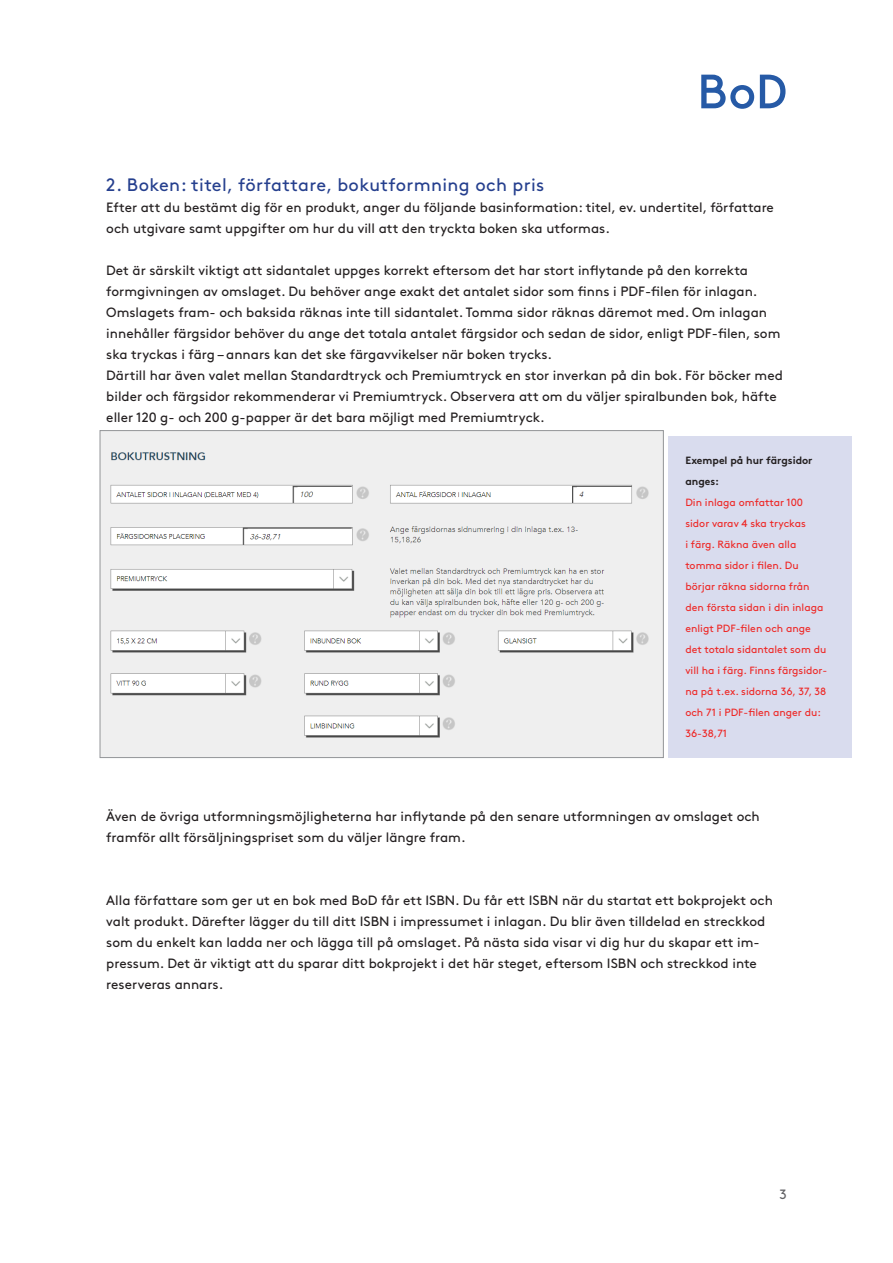
<style>
.page{position:relative;width:893px;height:1263px;background:#fff}
.page>*{position:absolute;margin:0;border:0;box-sizing:border-box;transform-origin:0 0}
.Zwischenüberschrift{font:18px "Brown Pro";letter-spacing:.02em;color:#253f8e}
.t1{font:13.5px/21px "Brown Pro";color:#231f20}
.t2{font:13.5px "Brown Pro";color:#636366}
.t3{font:10.5px/21px "Brown Pro";color:#ee2725}
.t4{font:700 10.5px/21px "Brown Pro";color:#231f20}
</style>
<div class="page">
<svg style="left:701px;top:75px;width:84px;height:34px"></svg>
<div style="left:668px;top:437px;width:183px;height:321px;background:#d9dcee"></div>
<img style="left:102px;top:432px;width:560px;height:324px">
<p class="Zwischenüberschrift" style="left:106px;top:171px;width:440px">2. Boken: titel, författare, bokutformning och pris</p>
<p class="t1" style="left:106px;top:196px;width:669px">Efter att du bestämt dig för en produkt, anger du följande basinformation: titel, ev. undertitel, författare och utgivare samt uppgifter om hur du vill att den tryckta boken ska utformas.</p>
<p class="t1" style="left:106px;top:259px;width:676px">Det är särskilt viktigt att sidantalet uppges korrekt eftersom det har stort inflytande på den korrekta formgivningen av omslaget. Du behöver ange exakt det antalet sidor som finns i PDF-filen för inlagan.<br>Omslagets fram- och baksida räknas inte till sidantalet. Tomma sidor räknas däremot med. Om inlagan innehåller färgsidor behöver du ange det totala antalet färgsidor och sedan de sidor, enligt PDF-filen, som ska tryckas i färg – annars kan det ske färgavvikelser när boken trycks.</p>
<p class="t1" style="left:106px;top:364px;width:678px">Därtill har även valet mellan Standardtryck och Premiumtryck en stor inverkan på din bok. För böcker med bilder och färgsidor rekommenderar vi Premiumtryck. Observera att om du väljer spiralbunden bok, häfte eller 120 g- och 200 g-papper är det bara möjligt med Premiumtryck.</p>
<p class="t4" style="left:685px;top:449px;width:129px">Exempel på hur färgsidor anges:</p>
<p class="t3" style="left:685px;top:491px;width:143px">Din inlaga omfattar 100 sidor varav 4 ska tryckas<br>i färg. Räkna även alla tomma sidor i filen. Du börjar räkna sidorna från den första sidan i din inlaga enligt PDF-filen och ange det totala sidantalet som du vill ha i färg. Finns färgsidor&shy;na på t.ex. sidorna 36, 37, 38 och 71 i PDF-filen anger du:<br>36-38,71</p>
<p class="t1" style="left:106px;top:805px;width:655px">Även de övriga utformningsmöjligheterna har inflytande på den senare utformningen av omslaget och framför allt försäljningspriset som du väljer längre fram.</p>
<p class="t1" style="left:106px;top:889px;width:668px">Alla författare som ger ut en bok med BoD får ett ISBN. Du får ett ISBN när du startat ett bokprojekt och valt produkt. Därefter lägger du till ditt ISBN i impressumet i inlagan. Du blir även tilldelad en streckkod som du enkelt kan ladda ner och lägga till på omslaget. På nästa sida visar vi dig hur du skapar ett im&shy;pressum. Det är viktigt att du sparar ditt bokprojekt i det här steget, eftersom ISBN och streckkod inte reserveras annars.</p>
<p class="t2" style="left:779px;top:1184px;width:9px">3</p>
</div>
